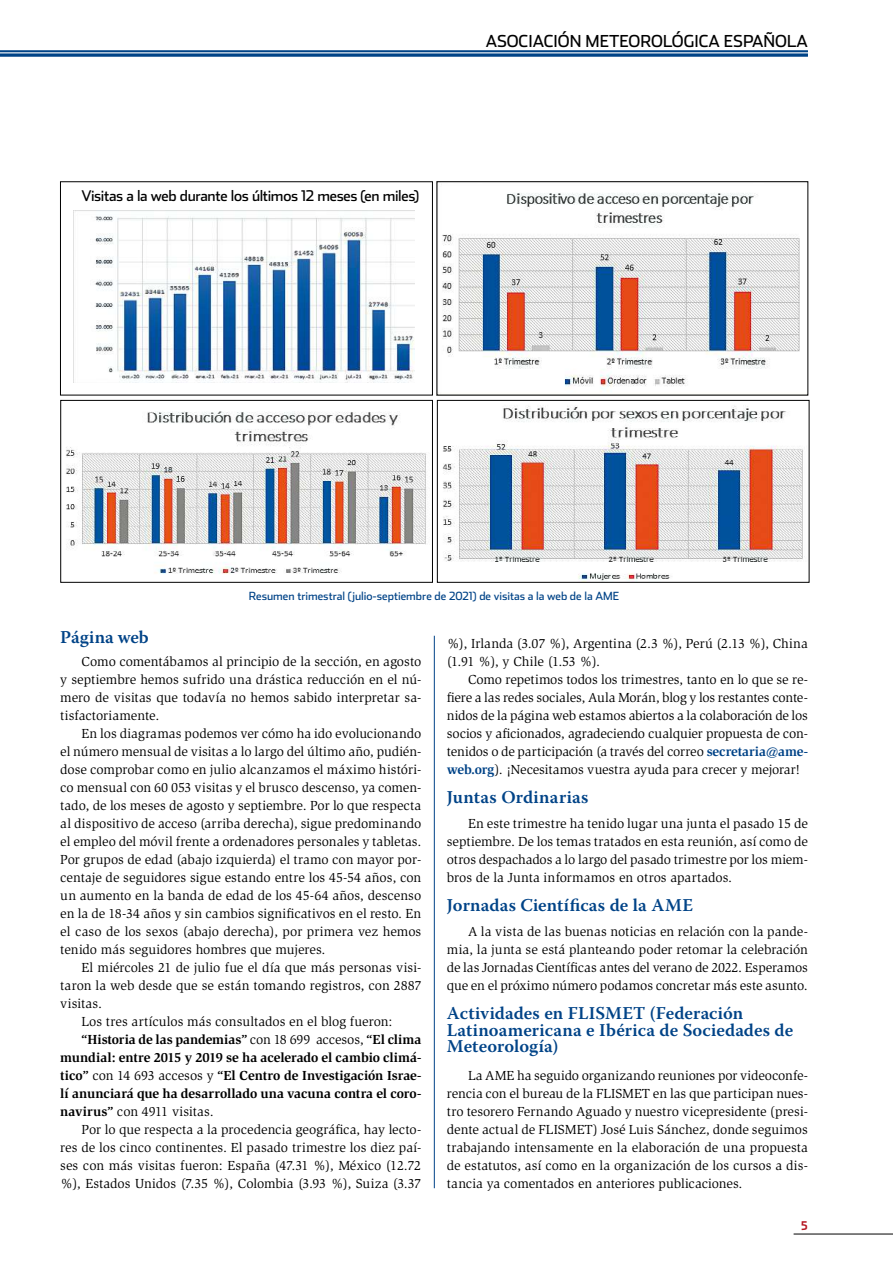
<style>
.page{position:relative;width:893px;height:1263px;background:#fff}
.page>*{position:absolute;margin:0;border:0;box-sizing:border-box;transform-origin:0 0}
.t1{font:600 18px/16.5px "Warnock Pro";letter-spacing:.01em;color:#004387}
.t2{font:16.5px "Stainless";color:#000}
.t3{font:14.7px "Stainless";letter-spacing:-.025em;color:#000}
.t4{font:13.5px/18px "Slimbach Std";color:#000;text-align:justify}
.t5{font:700 13.5px "Slimbach Std";letter-spacing:-.005em;color:#000}
.t6{font:700 12px "Stainless Cond";color:#b51621}
.t7{font:11.25px "Stainless";color:#004387}
.s1{font-weight:400}
.s2{font-weight:700}
.s3{font-weight:700;color:#004387}
</style>
<div class="page">
<hr style="left:794px;top:1234px;width:99px;height:1px;background:#000">
<svg style="left:0;top:50px;width:808px;height:6px;background:#225c96"></svg>
<hr style="left:0;top:52px;width:808px;height:1px;background:#fff">
<hr style="left:434px;top:636px;width:1px;height:552px;background:#004387">
<img style="left:66px;top:411px;width:361px;height:163px">
<div style="left:61px;top:400px;width:372px;height:182px;border:1px solid #000"></div>
<img style="left:442px;top:406px;width:363px;height:174px">
<div style="left:437px;top:400px;width:372px;height:182px;border:1px solid #000"></div>
<img style="left:442px;top:193px;width:358px;height:196px">
<div style="left:437px;top:181px;width:371px;height:214px;border:1px solid #000"></div>
<img style="left:73px;top:211px;width:342px;height:172px">
<div style="left:60px;top:182px;width:373px;height:213px;border:1px solid #000"></div>
<p class="t3" style="left:81px;top:187px;width:339px">Visitas a la web durante los últimos 12 meses (en miles)</p>
<p class="t2" style="left:486px;top:31px;width:11px">ASOCIACIÓN</p>
<p class="t2" style="left:586px;top:31px;width:26px">METEOROLÓGICA</p>
<p class="t2" style="left:724px;top:31px;width:12px">ESPAÑOLA</p>
<p class="t7" style="left:249px;top:589px;width:371px">Resumen trimestral (julio-septiembre de 2021) de visitas a la web de la AME</p>
<h1 class="t1" style="left:60px;top:629px;width:90px">Página web</h1>
<p class="t4" style="left:60px;top:653px;width:363px;text-indent:21px">Como comentábamos al principio de la sección, en agosto y septiembre hemos sufrido una drástica reducción en el nú&shy;mero de visitas que todavía no hemos sabido interpretar sa&shy;tisfactoriamente.</p>
<p class="t4" style="left:60px;top:725px;width:363px;text-indent:21px">En los diagramas podemos ver cómo ha ido evolucionando el número mensual de visitas a lo largo del último año, pudién&shy;dose comprobar como en julio alcanzamos el máximo históri&shy;co mensual con 60 053 visitas y el brusco descenso, ya comen&shy;tado, de los meses de agosto y septiembre. Por lo que respecta al dispositivo de acceso (arriba derecha), sigue predominando el empleo del móvil frente a ordenadores personales y tabletas.<br>Por grupos de edad (abajo izquierda) el tramo con mayor por&shy;centaje de seguidores sigue estando entre los 45-54 años, con un aumento en la banda de edad de los 45-64 años, descenso en la de 18-34 años y sin cambios significativos en el resto. En el caso de los sexos (abajo derecha), por primera vez hemos tenido más seguidores hombres que mujeres.</p>
<p class="t4" style="left:82px;top:958px;width:341px">El miércoles 21 de julio fue el día que más personas visi-</p>
<p class="t4" style="left:60px;top:976px;width:363px">taron la web desde que se están tomando registros, con 2887</p>
<p class="t4" style="left:60px;top:994px;width:43px">visitas.</p>
<p class="t4" style="left:82px;top:1012px;width:312px">Los tres artículos más consultados en el blog fueron:</p>
<p class="t5" style="left:82px;top:1031px;width:341px">“Historia de las pandemias” <span class="s1">con 18 699 accesos,</span> “El clima</p>
<p class="t5" style="left:60px;top:1049px;width:363px">mundial: entre 2015 y 2019 se ha acelerado el cambio climá-</p>
<p class="t5" style="left:60px;top:1067px;width:363px">tico” <span class="s1">con 14 693 accesos y</span> “El Centro de Investigación Israe-</p>
<p class="t5" style="left:60px;top:1085px;width:363px">lí anunciará que ha desarrollado una vacuna contra el coro-</p>
<p class="t4" style="left:60px;top:1102px;width:155px"><span class="s2">navirus”</span> con 4911 visitas.</p>
<p class="t4" style="left:82px;top:1120px;width:341px">Por lo que respecta a la procedencia geográfica, hay lecto-</p>
<p class="t4" style="left:60px;top:1138px;width:363px">res de los cinco continentes. El pasado trimestre los diez paí-</p>
<p class="t4" style="left:60px;top:1156px;width:362px">ses con más visitas fueron: España (47.31 %), México (12.72</p>
<p class="t4" style="left:60px;top:1174px;width:363px">%), Estados Unidos (7.35 %), Colombia (3.93 %), Suiza (3.37</p>
<p class="t4" style="left:447px;top:634px;width:362px">%), Irlanda (3.07 %), Argentina (2.3 %), Perú (2.13 %), China (1.91 %), y Chile (1.53 %).</p>
<p class="t4" style="left:447px;top:670px;width:363px;text-indent:21px">Como repetimos todos los trimestres, tanto en lo que se re&shy;fiere a las redes sociales, Aula Morán, blog y los restantes conte&shy;nidos de la página web estamos abiertos a la colaboración de los socios y aficionados, agradeciendo cualquier propuesta de con&shy;tenidos o de participación (a través del correo <span class="s3">secretaria@ame&shy;web.org</span>). ¡Necesitamos vuestra ayuda para crecer y mejorar!</p>
<h1 class="t1" style="left:447px;top:789px;width:143px">Juntas Ordinarias</h1>
<p class="t4" style="left:447px;top:815px;width:363px;text-indent:21px">En este trimestre ha tenido lugar una junta el pasado 15 de septiembre. De los temas tratados en esta reunión, así como de otros despachados a lo largo del pasado trimestre por los miem&shy;bros de la Junta informamos en otros apartados.</p>
<h1 class="t1" style="left:447px;top:897px;width:248px">Jornadas Científicas de la AME</h1>
<p class="t4" style="left:447px;top:923px;width:363px;text-indent:21px">A la vista de las buenas noticias en relación con la pande&shy;mia, la junta se está planteando poder retomar la celebración de las Jornadas Científicas antes del verano de 2022. Esperamos que en el próximo número podamos concretar más este asunto.</p>
<h1 class="t1" style="left:447px;top:1005px;width:348px">Actividades en FLISMET (Federación<br>Latinoamericana e Ibérica de Sociedades de<br>Meteorología)</h1>
<p class="t4" style="left:447px;top:1067px;width:363px;text-indent:21px">La AME ha seguido organizando reuniones por videoconfe&shy;rencia con el bureau de la FLISMET en las que participan nues&shy;tro tesorero Fernando Aguado y nuestro vicepresidente (presi&shy;dente actual de FLISMET) José Luis Sánchez, donde seguimos trabajando intensamente en la elaboración de una propuesta de estatutos, así como en la organización de los cursos a dis&shy;tancia ya comentados en anteriores publicaciones.</p>
<p class="t6" style="left:801px;top:1218px;width:8px">5</p>
</div>
